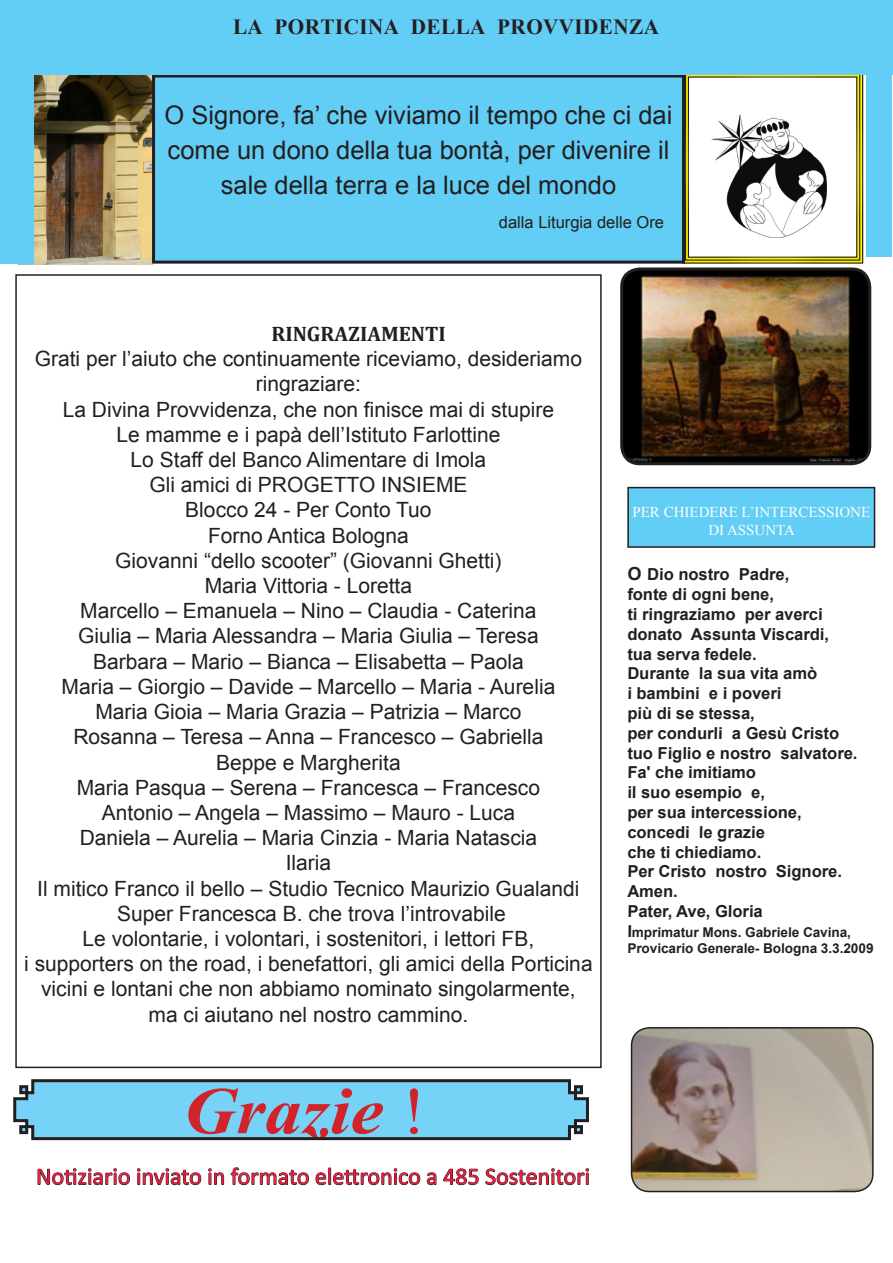
<style>
.page{position:relative;width:893px;height:1263px;background:#fff}
.page>*{position:absolute;margin:0;border:0;box-sizing:border-box;transform-origin:0 0}
.t1{font:italic 700 66.15px "Times New Roman";color:#d1232a;scale:1.11 1}
.t2{font:25.5px/34.5px "Arial";color:#231f20;text-align:center}
.Normale{font:24px "Calibri";color:#ec1638}
.t3{font:700 21.6px "Times New Roman";letter-spacing:.02em;color:#231f20}
.Normale-2{font:21px/25.2px "Arial";color:#231f20;text-align:center}
.Normale-3{font:700 21px "Cambria";color:#231f20}
.t4{font:700 16.5px/19.8px "Arial";color:#231f20}
.Normale-4{font:16.5px "Arial";color:#231f20}
.t5{font:15px "Times New Roman";color:#fff}
.t6{font:700 13.5px/16.2px "Arial";color:#231f20}
.s1{font-weight:400;font-style:normal}
.s2{font-size:18px}
.s3{font-size:16.5px}
</style>
<div class="page">
<div style="left:628px;top:488px;width:246px;height:59px;background:#62cdf5"></div>
<div style="left:627px;top:487px;width:248px;height:61px;border:2px solid #231f20"></div>
<img style="left:631px;top:1028px;width:242px;height:163px">
<div style="left:631px;top:1027px;width:243px;height:165px;border:2px solid #231f20;border-radius:18px"></div>
<img style="left:624px;top:271px;width:246px;height:193px">
<div style="left:620px;top:267px;width:251px;height:198px;border:3px solid #231f20;border-radius:18px"></div>
<svg style="left:685px;top:75px;width:179px;height:189px"></svg>
<div style="left:688px;top:76px;width:169px;height:182px;border:1px solid #fff"></div>
<img style="left:34px;top:75px;width:118px;height:189px">
<div style="left:154px;top:76px;width:529px;height:186px;background:#62cdf5"></div>
<div style="left:152px;top:75px;width:533px;height:189px;border:3px solid #231f20"></div>
<div style="left:0;top:0;width:892px;height:75px;background:#62cdf5"></div>
<div style="left:866px;top:65px;width:26px;height:192px;background:#62cdf5"></div>
<div style="left:0;top:44px;width:34px;height:220px;background:#62cdf5"></div>
<svg style="left:13px;top:1079px;width:576px;height:62px"></svg>
<svg style="left:37px;top:1168px;width:93px;height:17px"></svg>
<svg style="left:137px;top:1168px;width:65px;height:18px"></svg>
<svg style="left:208px;top:1168px;width:16px;height:17px"></svg>
<svg style="left:230px;top:1167px;width:79px;height:18px"></svg>
<svg style="left:315px;top:1167px;width:122px;height:18px"></svg>
<svg style="left:443px;top:1168px;width:36px;height:17px"></svg>
<svg style="left:485px;top:1168px;width:104px;height:17px"></svg>
<p class="t3" style="left:233px;top:12px;width:427px">LA PORTICINA DELLA PROVVIDENZA</p>
<p class="t2" style="left:165px;top:99px;width:509px">O Signore, fa’ che viviamo il tempo che ci dai come un dono della tua bontà, per divenire il sale della terra e la luce del mondo</p>
<p class="Normale-4" style="left:499px;top:211px;width:167px">dalla Liturgia delle Ore</p>
<p class="Normale-3" style="left:271px;top:319px;width:176px">RINGRAZIAMENTI</p>
<p class="Normale-2" style="left:35px;top:346px;width:549px">Grati per l’aiuto che continuamente riceviamo, desideriamo ringraziare:</p>
<p class="Normale-2" style="left:63px;top:397px;width:493px">La Divina Provvidenza, che non finisce mai di stupire</p>
<p class="Normale-2" style="left:116px;top:422px;width:385px">Le mamme e i papà dell’Istituto Farlottine</p>
<p class="Normale-2" style="left:131px;top:447px;width:357px">Lo Staff del Banco Alimentare di Imola</p>
<p class="Normale-2" style="left:149px;top:472px;width:320px">Gli amici di PROGETTO INSIEME</p>
<p class="Normale-2" style="left:185px;top:498px;width:248px">Blocco 24 - Per Conto Tuo</p>
<p class="Normale-2" style="left:208px;top:523px;width:202px">Forno Antica Bologna</p>
<p class="Normale-2" style="left:115px;top:548px;width:388px">Giovanni “dello scooter” (Giovanni Ghetti)</p>
<p class="Normale-2" style="left:205px;top:573px;width:209px">Maria Vittoria - Loretta</p>
<p class="Normale-2" style="left:80px;top:598px;width:458px">Marcello – Emanuela – Nino – Claudia - Caterina</p>
<p class="Normale-2" style="left:78px;top:624px;width:462px">Giulia – Maria Alessandra – Maria Giulia – Teresa</p>
<p class="Normale-2" style="left:93px;top:649px;width:432px">Barbara – Mario – Bianca – Elisabetta – Paola</p>
<p class="Normale-2" style="left:62px;top:674px;width:495px">Maria – Giorgio – Davide – Marcello – Maria - Aurelia</p>
<p class="Normale-2" style="left:95px;top:699px;width:427px">Maria Gioia – Maria Grazia – Patrizia – Marco</p>
<p class="Normale-2" style="left:73px;top:724px;width:472px">Rosanna – Teresa – Anna – Francesco – Gabriella</p>
<p class="Normale-2" style="left:216px;top:750px;width:186px">Beppe e Margherita</p>
<p class="Normale-2" style="left:77px;top:775px;width:465px">Maria Pasqua – Serena – Francesca – Francesco</p>
<p class="Normale-2" style="left:102px;top:800px;width:415px">Antonio – Angela – Massimo – Mauro - Luca</p>
<p class="Normale-2" style="left:80px;top:825px;width:459px">Daniela – Aurelia – Maria Cinzia - Maria Natascia</p>
<p class="Normale-2" style="left:286px;top:850px;width:47px">Ilaria</p>
<p class="Normale-2" style="left:37px;top:876px;width:544px">Il mitico Franco il bello – Studio Tecnico Maurizio Gualandi</p>
<p class="Normale-2" style="left:117px;top:901px;width:390px">Super Francesca B. che trova l’introvabile</p>
<p class="Normale-2" style="left:83px;top:926px;width:453px">Le volontarie, i volontari, i sostenitori, i lettori FB,</p>
<p class="Normale-2" style="left:24px;top:951px;width:570px">i supporters on the road, i benefattori, gli amici della Porticina</p>
<p class="Normale-2" style="left:41px;top:976px;width:536px">vicini e lontani che non abbiamo nominato singolarmente,</p>
<p class="Normale-2" style="left:149px;top:1002px;width:321px">ma ci aiutano nel nostro cammino.</p>
<p class="t1" style="left:183px;top:1065px;width:220px">Grazie <span class="s1">!</span></p>
<p class="Normale" style="left:36px;top:1161px;width:555px">Notiziario inviato in formato elettronico a 485 Sostenitori</p>
<p class="t5" style="left:632px;top:502px;width:239px">PER CHIEDERE L’INTERCESSIONE</p>
<p class="t5" style="left:708px;top:520px;width:88px">DI ASSUNTA</p>
<p class="t4" style="left:627px;top:565px;width:164px"><span class="s2">O</span> Dio nostro Padre,</p>
<p class="t4" style="left:627px;top:585px;width:149px">fonte di ogni bene,</p>
<p class="t4" style="left:627px;top:605px;width:204px">ti ringraziamo per averci donato Assunta Viscardi,</p>
<p class="t4" style="left:627px;top:644px;width:131px">tua serva fedele.</p>
<p class="t4" style="left:627px;top:664px;width:192px">Durante la sua vita amò</p>
<p class="t4" style="left:627px;top:684px;width:156px">i bambini e i poveri</p>
<p class="t4" style="left:627px;top:704px;width:129px">più di se stessa,</p>
<p class="t4" style="left:627px;top:724px;width:214px">per condurli a Gesù Cristo</p>
<p class="t4" style="left:627px;top:743px;width:232px">tuo Figlio e nostro salvatore.<br>Fa' che imitiamo</p>
<p class="t4" style="left:627px;top:783px;width:139px">il suo esempio e,</p>
<p class="t4" style="left:627px;top:803px;width:176px">per sua intercessione,</p>
<p class="t4" style="left:627px;top:823px;width:139px">concedi le grazie</p>
<p class="t4" style="left:627px;top:842px;width:136px">che ti chiediamo.</p>
<p class="t4" style="left:627px;top:862px;width:216px">Per Cristo nostro Signore.<br>Amen.</p>
<p class="t4" style="left:627px;top:902px;width:137px">Pater, Ave, Gloria</p>
<p class="t6" style="left:627px;top:924px;width:248px"><span class="s3">I</span>mprimatur Mons. Gabriele Cavina,<br>Provicario Generale- Bologna 3.3.2009</p>
</div>
